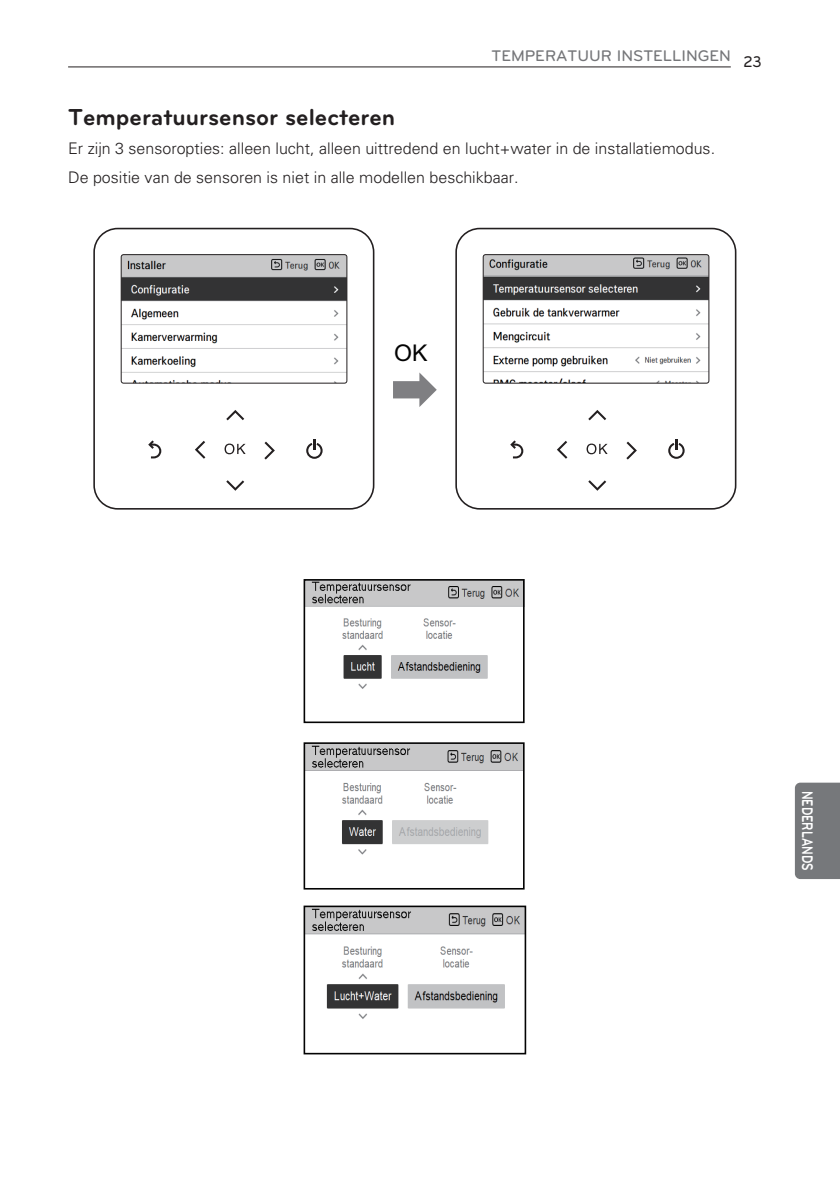
<style>
.page{position:relative;width:840px;height:1191px;background:#fff}
.page>*{position:absolute;margin:0;border:0;box-sizing:border-box;transform-origin:0 0}
.t1{font:700 24px "Bryant LG";color:#231f20}
.t2{font:23px "Arial";color:#030303}
.t3{font:300 16px/29.4px "Univers";color:#231f20}
.t4{font:500 16px "Bryant LG";color:#757679}
.t5{font:700 16px "Bryant LG";color:#fff;scale:.75 1}
.t6{font:500 16px "Bryant LG";color:#231f20;scale:.9 1}
</style>
<div class="page">
<hr style="left:68px;top:67px;width:662px;height:1px;background:#231f20">
<div style="left:794px;top:782px;width:45px;height:97px;background:#76787b"></div>
<svg style="left:393px;top:372px;width:43px;height:35px"></svg>
<svg style="left:455px;top:228px;width:281px;height:281px"></svg>
<svg style="left:586px;top:443px;width:21px;height:11px"></svg>
<svg style="left:510px;top:440px;width:13px;height:18px"></svg>
<svg style="left:556px;top:441px;width:11px;height:18px"></svg>
<svg style="left:588px;top:410px;width:18px;height:10px"></svg>
<svg style="left:588px;top:480px;width:18px;height:11px"></svg>
<svg style="left:626px;top:441px;width:10px;height:18px"></svg>
<svg style="left:667px;top:440px;width:17px;height:19px"></svg>
<svg style="left:93px;top:228px;width:281px;height:281px"></svg>
<svg style="left:224px;top:443px;width:21px;height:11px"></svg>
<svg style="left:148px;top:440px;width:13px;height:18px"></svg>
<svg style="left:195px;top:441px;width:10px;height:18px"></svg>
<svg style="left:226px;top:410px;width:18px;height:10px"></svg>
<svg style="left:226px;top:480px;width:18px;height:11px"></svg>
<svg style="left:264px;top:441px;width:11px;height:18px"></svg>
<svg style="left:306px;top:440px;width:16px;height:19px"></svg>
<img style="left:306px;top:908px;width:217px;height:111px">
<img style="left:306px;top:745px;width:215px;height:110px">
<img style="left:306px;top:582px;width:215px;height:107px">
<div style="left:303px;top:579px;width:221px;height:144px;border:2px solid #030303"></div>
<div style="left:303px;top:742px;width:221px;height:147px;border:2px solid #030303"></div>
<div style="left:303px;top:905px;width:223px;height:149px;border:2px solid #030303"></div>
<p class="t4" style="left:491px;top:47px;width:241px">TEMPERATUUR INSTELLINGEN</p>
<p class="t6" style="left:743px;top:52px;width:22px">23</p>
<h1 class="t1" style="left:68px;top:108px;width:328px">Temperatuursensor selecteren</h1>
<p class="t3" style="left:68px;top:135px;width:648px">Er zijn 3 sensoropties: alleen lucht, alleen uittredend en lucht+water in de installatiemodus.<br>De positie van de sensoren is niet in alle modellen beschikbaar.</p>
<h2 class="t2" style="left:394px;top:345px;width:35px">OK</h2>
<p class="t5" style="left:812px;top:790px;width:108px;rotate:90deg">NEDERLANDS</p>
</div>
